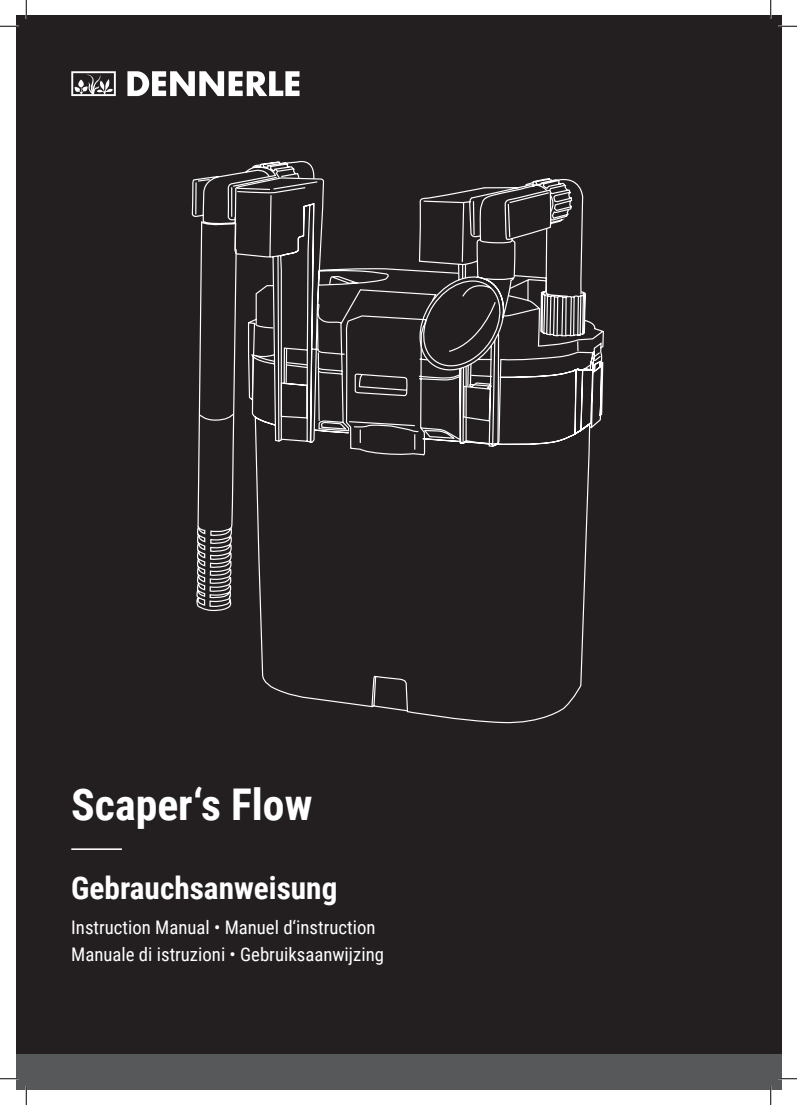
<style>
.page{position:relative;width:797px;height:1105px;background:#fff}
.page>*{position:absolute;margin:0;border:0;box-sizing:border-box;transform-origin:0 0}
.t1{font:700 43.75px "Roboto Condensed";color:#fff}
.t2{font:700 31.25px "Roboto Condensed";color:#fff}
.t3{font:18.75px/26.9px "Roboto Condensed";color:#fff}
</style>
<div class="page">
<div style="left:16px;top:16px;width:765px;height:1038px;background:#231f20"></div>
<svg style="left:127px;top:71px;width:172px;height:25px"></svg>
<svg style="left:71px;top:71px;width:45px;height:25px"></svg>
<div style="left:16px;top:1054px;width:765px;height:35px;background:#57585a"></div>
<svg style="left:260px;top:292px;width:344px;height:431px"></svg>
<svg style="left:192px;top:161px;width:392px;height:451px"></svg>
<svg style="left:247px;top:177px;width:326px;height:266px"></svg>
<svg style="left:422px;top:185px;width:105px;height:104px"></svg>
<svg style="left:227px;top:174px;width:51px;height:47px"></svg>
<svg style="left:198px;top:412px;width:37px;height:9px"></svg>
<hr style="left:71px;top:848px;width:51px;height:2px;background:#fff">
<svg style="left:0;top:25px;width:19px;height:2px"></svg>
<svg style="left:778px;top:25px;width:19px;height:2px"></svg>
<svg style="left:0;top:1078px;width:18px;height:1px"></svg>
<svg style="left:779px;top:1078px;width:18px;height:1px"></svg>
<svg style="left:25px;top:0;width:2px;height:19px"></svg>
<svg style="left:25px;top:1086px;width:2px;height:19px"></svg>
<svg style="left:770px;top:0;width:1px;height:19px"></svg>
<svg style="left:770px;top:1087px;width:1px;height:18px"></svg>
<h1 class="t1" style="left:71px;top:774px;width:243px">Scaper‘s Flow</h1>
<h2 class="t2" style="left:71px;top:866px;width:268px">Gebrauchsanweisung</h2>
<p class="t3" style="left:71px;top:913px;width:314px">Instruction Manual • Manuel d‘instruction<br>Manuale di istruzioni • Gebruiksaanwijzing</p>
</div>
